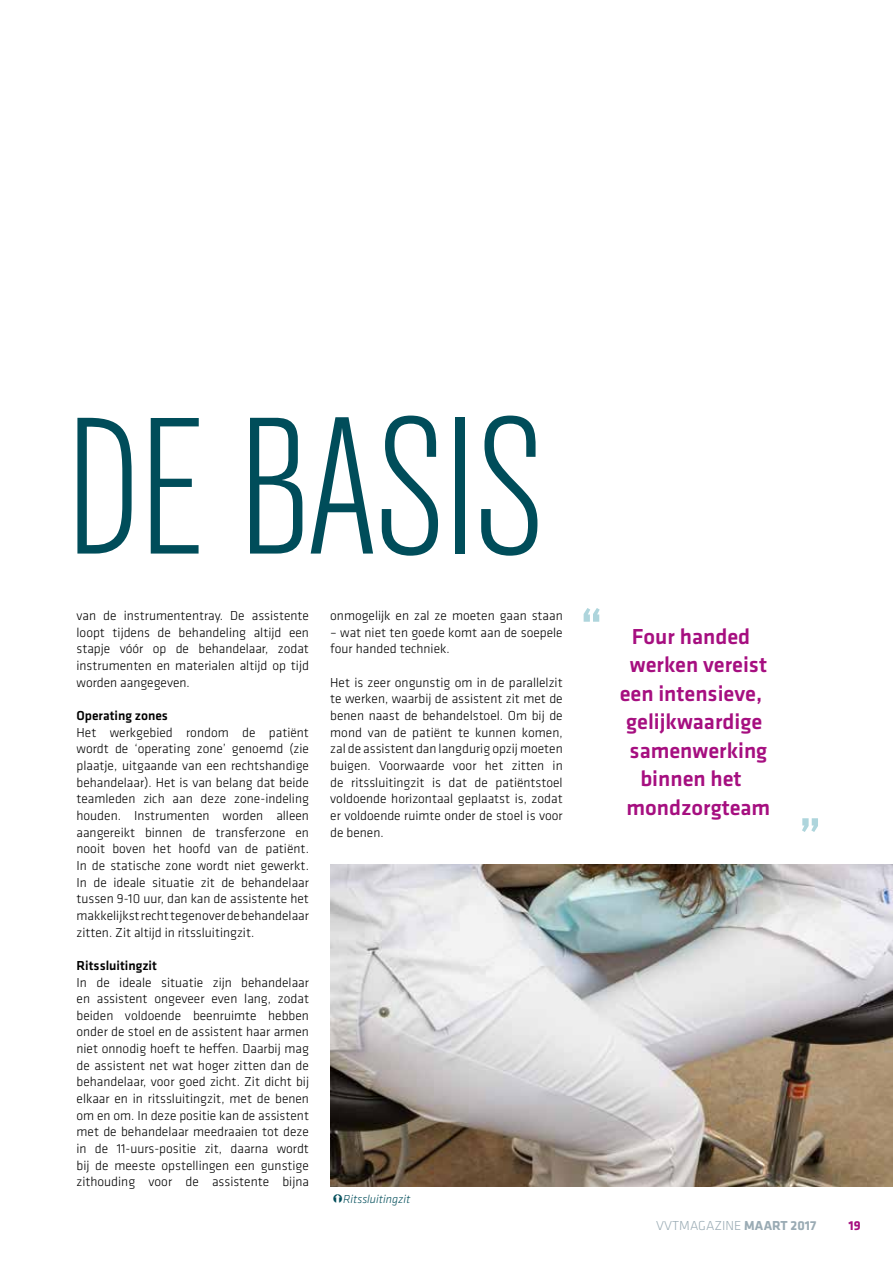
<style>
.page{position:relative;width:893px;height:1263px;background:#fff}
.page>*{position:absolute;margin:0;border:0;box-sizing:border-box;transform-origin:0 0}
.t1{font:300 condensed 192px "Akzidenz Grotesk BE";color:#004d5a}
.t2{font:500 22.5px/28.5px "Klavika Basic";color:#a60f80;text-align:center}
.t3{font:300 13.5px/16.6px "Klavika Basic";color:#000;text-align:justify}
.t4{font:500 13.5px "Klavika Basic";color:#000}
.t5{font:300 13.5px "Klavika Basic";color:#9aabb4}
.t6{font:700 13.5px "Klavika Basic";color:#a60f80}
.t7{font:italic 300 12px "Klavika Basic";color:#004d5a}
.s1{font-size:192.75px}
.s2{font-weight:700}
</style>
<div class="page">
<svg style="left:584px;top:608px;width:16px;height:14px"></svg>
<svg style="left:802px;top:818px;width:16px;height:14px"></svg>
<img style="left:331px;top:864px;width:562px;height:322px">
<h1 class="t1" style="left:66px;top:385px;width:481px">DE BA<span class="s1">SIS</span></h1>
<p class="t3" style="left:77px;top:607px;width:234px">van de instrumententray. De assistente loopt tijdens de behandeling altijd een stapje vóór op de behandelaar, zodat instrumenten en materialen altijd op tijd worden aangegeven.</p>
<p class="t4" style="left:77px;top:706px;width:93px">Operating zones</p>
<p class="t3" style="left:77px;top:724px;width:234px">Het werkgebied rondom de patiënt wordt de ‘operating zone’ genoemd (zie plaatje, uitgaande van een rechtshandige behandelaar). Het is van belang dat beide teamleden zich aan deze zone-indeling houden. Instrumenten worden alleen aangereikt binnen de transferzone en nooit boven het hoofd van de patiënt.<br>In de statische zone wordt niet gewerkt.<br>In de ideale situatie zit de behandelaar tussen 9-10 uur, dan kan de assistente het makkelijkst recht tegenover de behandelaar zitten. Zit altijd in ritssluitingzit.</p>
<p class="t4" style="left:77px;top:956px;width:82px">Ritssluitingzit</p>
<p class="t3" style="left:77px;top:973px;width:234px">In de ideale situatie zijn behandelaar en assistent ongeveer even lang, zodat beiden voldoende beenruimte hebben onder de stoel en de assistent haar armen niet onnodig hoeft te heffen. Daarbij mag de assistent net wat hoger zitten dan de behandelaar, voor goed zicht. Zit dicht bij elkaar en in ritssluitingzit, met de benen om en om. In deze positie kan de assistent met de behandelaar meedraaien tot deze in de 11-uurs-positie zit, daarna wordt bij de meeste opstellingen een gunstige zithouding voor de assistente bijna</p>
<p class="t3" style="left:330px;top:607px;width:234px">onmogelijk en zal ze moeten gaan staan</p>
<p class="t3" style="left:330px;top:624px;width:234px">– wat niet ten goede komt aan de soepele four handed techniek.</p>
<p class="t3" style="left:330px;top:674px;width:234px">Het is zeer ongunstig om in de parallelzit te werken, waarbij de assistent zit met de benen naast de behandelstoel. Om bij de mond van de patiënt te kunnen komen, zal de assistent dan langdurig opzij moeten buigen. Voorwaarde voor het zitten in de ritssluitingzit is dat de patiëntstoel voldoende horizontaal geplaatst is, zodat er voldoende ruimte onder de stoel is voor de benen.</p>
<p class="t7" style="left:343px;top:1192px;width:69px">Ritssluitingzit</p>
<h2 class="t2" style="left:620px;top:621px;width:152px">Four handed werken vereist een intensieve, gelijkwaardige samenwerking binnen het mondzorgteam</h2>
<p class="t5" style="left:656px;top:1217px;width:162px">VVTMAGAZINE <span class="s2">MAART 2017</span></p>
<p class="t6" style="left:849px;top:1215px;width:14px">19</p>
</div>
